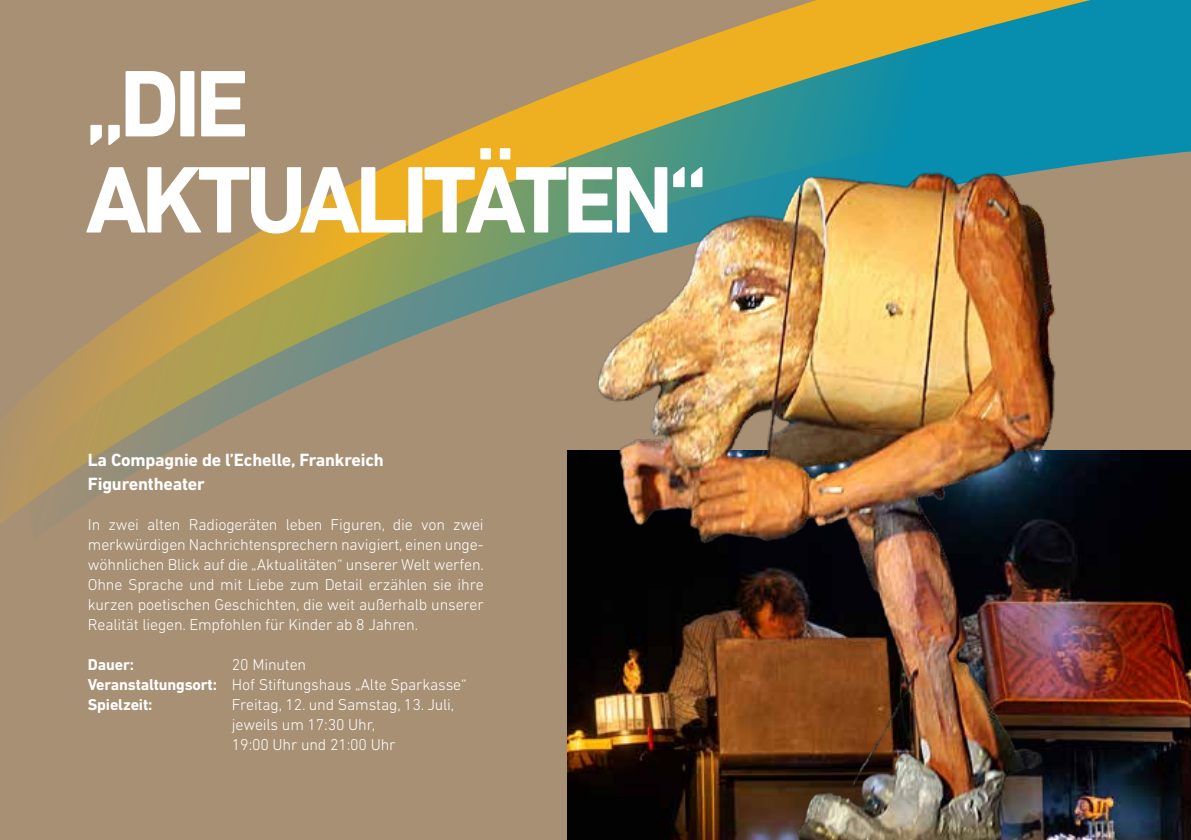
<style>
.page{position:relative;width:1191px;height:840px;background:#fff}
.page>*{position:absolute;margin:0;border:0;box-sizing:border-box;transform-origin:0 0}
.t1{font:700 96px/96px "DIN Next LT Pro";letter-spacing:-.06em;color:#fff}
.t2{font:700 18px/24px "DIN Next LT Pro";letter-spacing:-.01em;color:#fff}
.t3{font:300 16px/20px "DIN Next LT Pro";letter-spacing:-.01em;color:#fff}
.t4{font:700 16px "DIN Next LT Pro";letter-spacing:-.01em;color:#fff}
.s1{font-weight:700}
</style>
<div class="page">
<div style="left:0;top:0;width:1191px;height:839px;background:#a79074"></div>
<svg style="left:24px;top:82px;width:559px;height:437px"></svg>
<img style="left:567px;top:450px;width:16px;height:389px">
<img style="left:583px;top:0;width:608px;height:839px">
<h1 class="t1" style="left:85px;top:55px;width:624px">„DIE<br>AKTUALITÄTEN“</h1>
<p class="t2" style="left:88px;top:447px;width:297px">La Compagnie de l’Echelle, Frankreich<br>Figurentheater</p>
<p class="t3" style="left:88px;top:514px;width:398px;text-align:justify">In zwei alten Radiogeräten leben Figuren, die von zwei merkwürdigen Nachrichtensprechern navigiert, einen unge&shy;wöhnlichen Blick auf die „Aktualitäten“ unserer Welt werfen.<br>Ohne Sprache und mit Liebe zum Detail erzählen sie ihre kurzen poetischen Geschichten, die weit außerhalb unserer Realität liegen. Empfohlen für Kinder ab 8 Jahren.</p>
<p class="t4" style="left:88px;top:655px;width:48px">Dauer:</p>
<p class="t3" style="left:88px;top:654px;width:380px;text-indent:144px">20 Minuten<br><span class="s1">Veranstaltungsort:</span> Hof Stiftungshaus „Alte Sparkasse“<br><span class="s1">Spielzeit:</span></p>
<p class="t3" style="left:232px;top:694px;width:224px">Freitag, 12. und Samstag, 13. Juli, jeweils um 17:30 Uhr,<br>19:00 Uhr und 21:00 Uhr</p>
</div>
